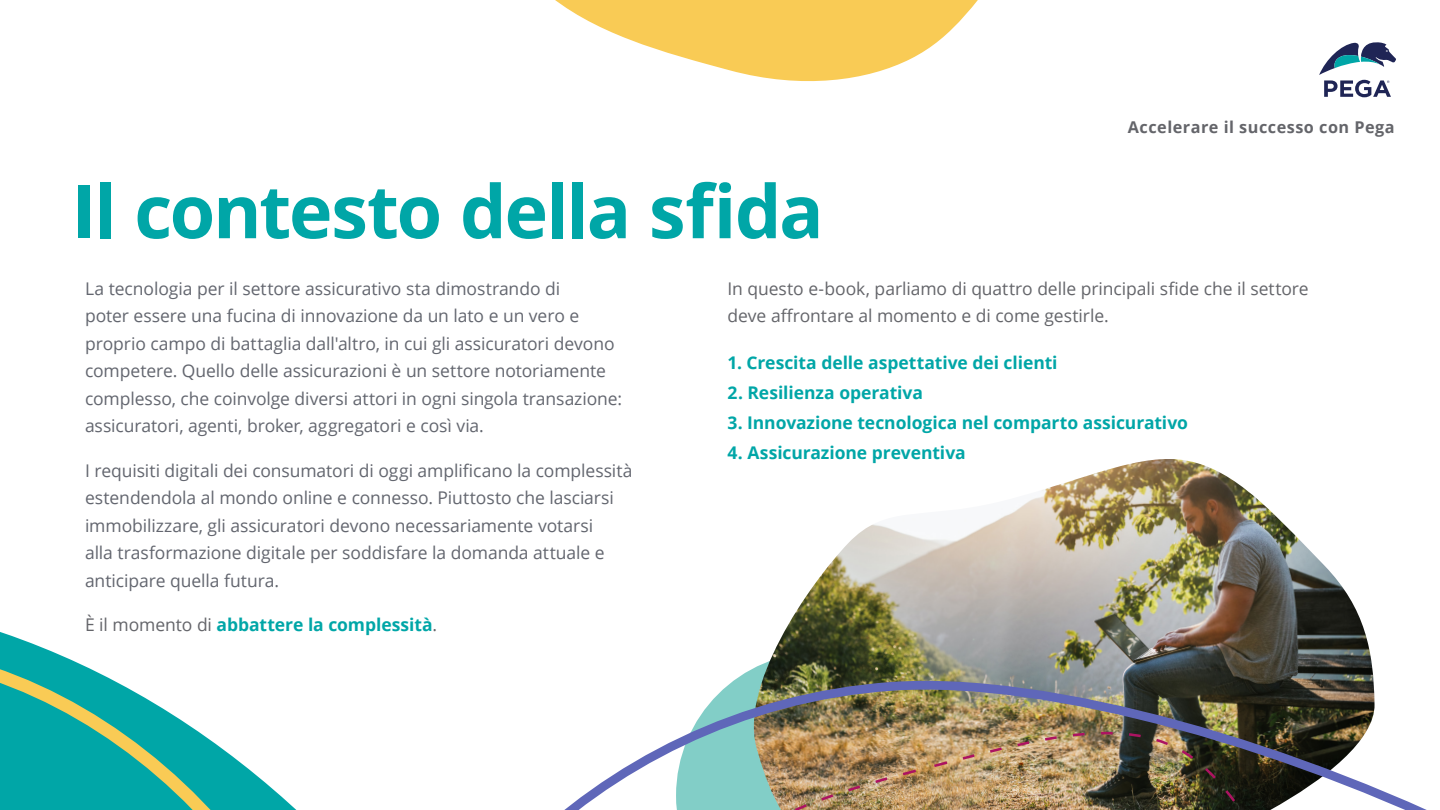
<style>
.page{position:relative;width:1440px;height:810px;background:#fff}
.page>*{position:absolute;margin:0;border:0;box-sizing:border-box;transform-origin:0 0}
.t1{font:700 73.75px "Open Sans";letter-spacing:-.03em;color:#00a6a7}
.t2{font:17.5px/27.5px "Open Sans";letter-spacing:-.005em;color:#63666f}
.t3{font:700 17.5px "Open Sans";letter-spacing:-.005em;color:#00a6a7}
.t4{font:17.5px/27.5px "Open Sans";letter-spacing:-.005em;color:#64656a}
.t5{font:700 16.25px "Open Sans";letter-spacing:.03em;color:#64656a}
.s1{font-weight:400;color:#64656a}
</style>
<div class="page">
<svg style="left:555px;top:0;width:423px;height:82px;fill:#f9cb55"></svg>
<img style="left:774px;top:459px;width:598px;height:207px">
<img style="left:758px;top:652px;width:412px;height:14px">
<img style="left:564px;top:666px;width:863px;height:144px">
<svg style="left:0;top:632px;width:297px;height:178px"></svg>
<svg style="left:1319px;top:42px;width:77px;height:55px"></svg>
<h1 class="t1" style="left:72px;top:159px;width:753px">Il contesto della sfida</h1>
<p class="t5" style="left:1128px;top:116px;width:268px">Accelerare il successo con Pega</p>
<p class="t2" style="left:85px;top:274px;width:538px">La tecnologia per il settore assicurativo sta dimostrando di<br>poter essere una fucina di innovazione da un lato e un vero e proprio campo di battaglia dall'altro, in cui gli assicuratori devono competere. Quello delle assicurazioni è un settore notoriamente complesso, che coinvolge diversi attori in ogni singola transazione: assicuratori, agenti, broker, aggregatori e così via.</p>
<p class="t2" style="left:85px;top:456px;width:549px">I requisiti digitali dei consumatori di oggi amplificano la complessità estendendola al mondo online e connesso. Piuttosto che lasciarsi immobilizzare, gli assicuratori devono necessariamente votarsi<br>alla trasformazione digitale per soddisfare la domanda attuale e anticipare quella futura.</p>
<p class="t3" style="left:85px;top:612px;width:354px"><span class="s1">È il momento di</span> abbattere la complessità<span class="s1">.</span></p>
<p class="t4" style="left:727px;top:274px;width:583px">In questo e-book, parliamo di quattro delle principali sfide che il settore deve affrontare al momento e di come gestirle.</p>
<p class="t3" style="left:727px;top:350px;width:332px">1. Crescita delle aspettative dei clienti</p>
<p class="t3" style="left:727px;top:380px;width:197px">2. Resilienza operativa</p>
<p class="t3" style="left:727px;top:410px;width:462px">3. Innovazione tecnologica nel comparto assicurativo</p>
<p class="t3" style="left:727px;top:440px;width:240px">4. Assicurazione preventiva</p>
</div>
